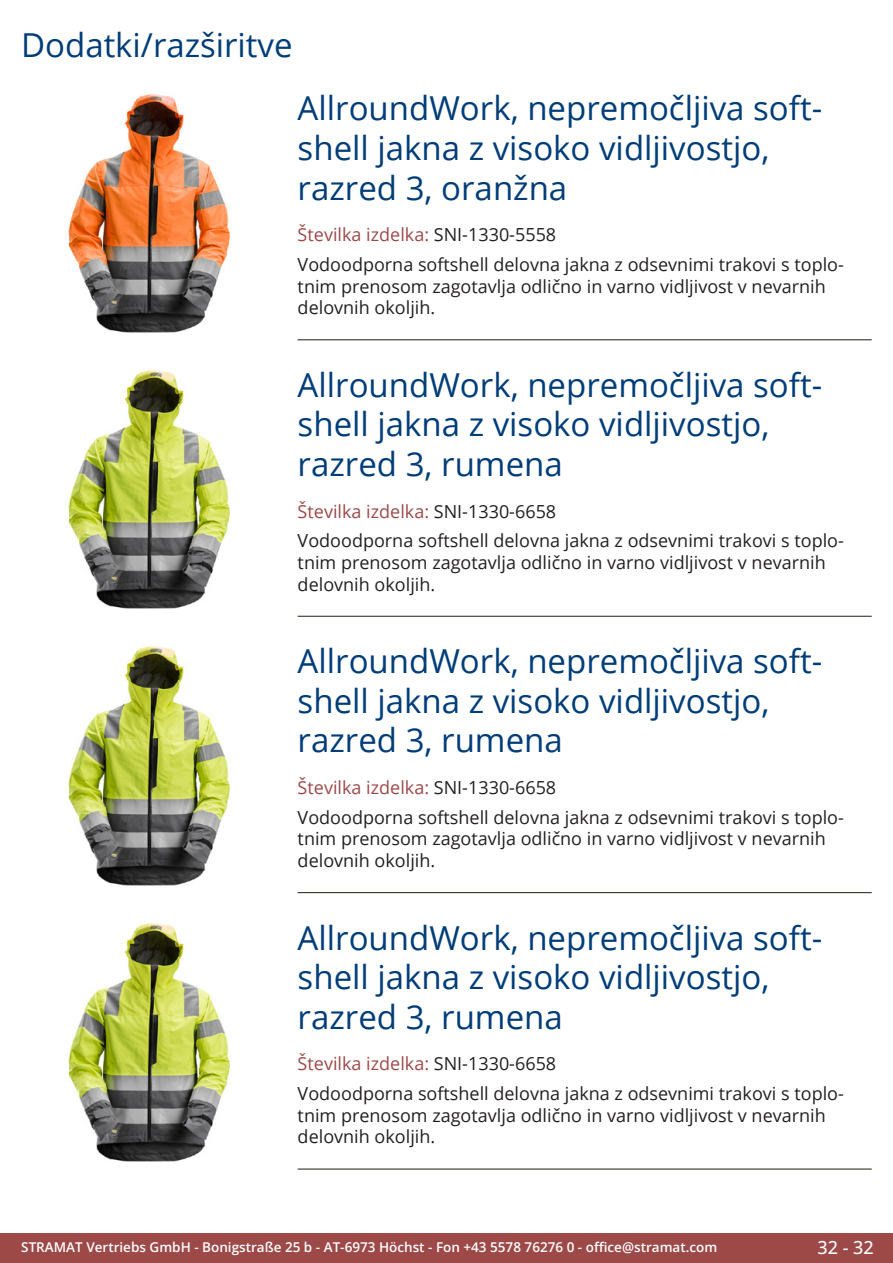
<style>
.page{position:relative;width:893px;height:1263px;background:#fff}
.page>*{position:absolute;margin:0;border:0;box-sizing:border-box;transform-origin:0 0}
.Produkttitel{font:33px/39.6px "Open Sans";color:#003d78}
.RastTitel{font:33px "Open Sans";color:#003d78}
.Beschreibung_Text{font:18px/21.6px "Open Sans";color:#231f20}
.TechDaten_Überschrif{font:18px "Open Sans";color:#9c4948}
.t1{font:500 18px "Open Sans";color:#fff}
.t2{font:600 13.5px "Open Sans";color:#fff}
.s1{color:#231f20}
</style>
<div class="page">
<div style="left:0;top:1233px;width:893px;height:30px;background:#9c4948"></div>
<hr style="left:298px;top:340px;width:574px;height:1px;background:#201d08">
<hr style="left:298px;top:616px;width:574px;height:1px;background:#201d08">
<hr style="left:298px;top:892px;width:574px;height:1px;background:#201d08">
<hr style="left:298px;top:1169px;width:574px;height:1px;background:#201d08">
<img style="left:68px;top:94px;width:162px;height:239px">
<img style="left:68px;top:370px;width:162px;height:239px">
<img style="left:68px;top:646px;width:162px;height:240px">
<img style="left:68px;top:923px;width:162px;height:239px">
<p class="RastTitel" style="left:21px;top:22px;width:273px">Dodatki/razširitve</p>
<p class="Produkttitel" style="left:298px;top:88px;width:523px">AllroundWork, nepremočljiva soft&shy;shell jakna z visoko vidljivostjo, razred 3, oranžna</p>
<p class="TechDaten_Überschrif" style="left:298px;top:222px;width:260px">Številka izdelka: <span class="s1">SNI-1330-5558</span></p>
<p class="Beschreibung_Text" style="left:298px;top:253px;width:546px">Vodoodporna softshell delovna jakna z odsevnimi trakovi s toplo&shy;tnim prenosom zagotavlja odlično in varno vidljivost v nevarnih delovnih okoljih.</p>
<p class="Produkttitel" style="left:298px;top:364px;width:523px">AllroundWork, nepremočljiva soft&shy;shell jakna z visoko vidljivostjo, razred 3, rumena</p>
<p class="TechDaten_Überschrif" style="left:298px;top:499px;width:260px">Številka izdelka: <span class="s1">SNI-1330-6658</span></p>
<p class="Beschreibung_Text" style="left:298px;top:530px;width:546px">Vodoodporna softshell delovna jakna z odsevnimi trakovi s toplo&shy;tnim prenosom zagotavlja odlično in varno vidljivost v nevarnih delovnih okoljih.</p>
<p class="Produkttitel" style="left:298px;top:640px;width:523px">AllroundWork, nepremočljiva soft&shy;shell jakna z visoko vidljivostjo, razred 3, rumena</p>
<p class="TechDaten_Überschrif" style="left:298px;top:775px;width:260px">Številka izdelka: <span class="s1">SNI-1330-6658</span></p>
<p class="Beschreibung_Text" style="left:298px;top:806px;width:546px">Vodoodporna softshell delovna jakna z odsevnimi trakovi s toplo&shy;tnim prenosom zagotavlja odlično in varno vidljivost v nevarnih delovnih okoljih.</p>
<p class="Produkttitel" style="left:298px;top:917px;width:523px">AllroundWork, nepremočljiva soft&shy;shell jakna z visoko vidljivostjo, razred 3, rumena</p>
<p class="TechDaten_Überschrif" style="left:298px;top:1051px;width:260px">Številka izdelka: <span class="s1">SNI-1330-6658</span></p>
<p class="Beschreibung_Text" style="left:298px;top:1082px;width:546px">Vodoodporna softshell delovna jakna z odsevnimi trakovi s toplo&shy;tnim prenosom zagotavlja odlično in varno vidljivost v nevarnih delovnih okoljih.</p>
<p class="t2" style="left:21px;top:1238px;width:698px">STRAMAT Vertriebs GmbH - Bonigstraße 25 b - AT-6973 Höchst - Fon +43 5578 76276 0 - office@stramat.com</p>
<p class="t1" style="left:817px;top:1234px;width:58px">32 - 32</p>
</div>
